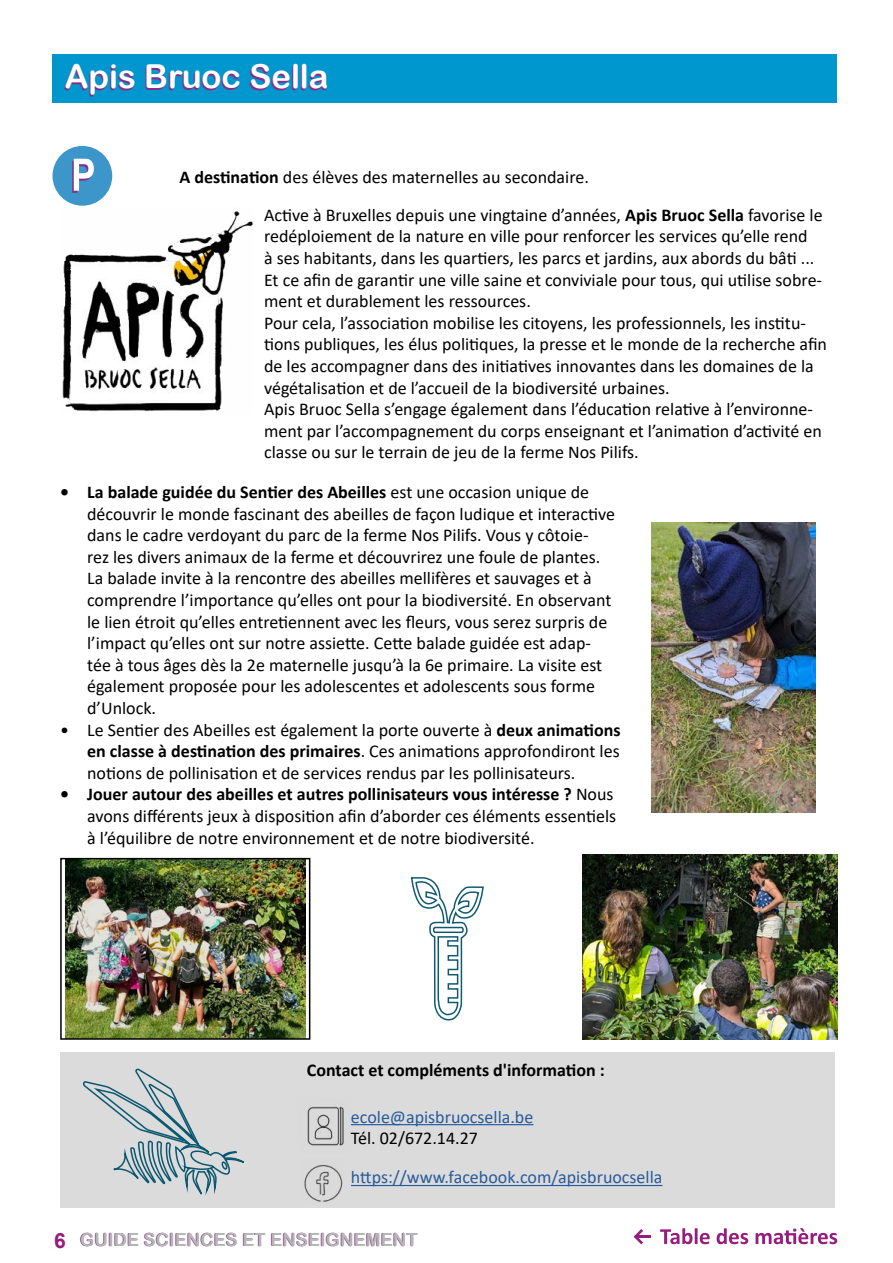
<style>
.page{position:relative;width:893px;height:1263px;background:#fff}
.page>*{position:absolute;margin:0;border:0;box-sizing:border-box;transform-origin:0 0}
.t1{font:33px "Arial Rounded MT Bold";color:#fff}
.t2{font:18px/21.6px "Calibri";color:#000}
.t3{font:18px "Calibri";color:#275b9b}
.t4{font:700 18px "Calibri";color:#000}
.t5{font:18px "Arial Rounded MT Bold";color:#863086}
.s1{color:#863086}
.s2{font-weight:700}
.s3{font-family:"Arial";font-weight:700;font-size:21px;color:#941d7d}
</style>
<div class="page">
<svg style="left:660px;top:1228px;width:50px;height:16px"></svg>
<svg style="left:717px;top:1228px;width:31px;height:16px"></svg>
<svg style="left:756px;top:1228px;width:81px;height:16px"></svg>
<hr style="left:635px;top:1235px;width:16px;height:3px;background:#941d7d">
<svg style="left:634px;top:1229px;width:9px;height:15px"></svg>
<div style="left:60px;top:1053px;width:774px;height:155px;background:#dbdbdb"></div>
<hr style="left:351px;top:1124px;width:182px;height:1px;background:#275b9b">
<hr style="left:351px;top:1185px;width:311px;height:1px;background:#275b9b">
<img style="left:307px;top:1106px;width:45px;height:40px">
<svg style="left:410px;top:877px;width:74px;height:144px"></svg>
<img style="left:65px;top:861px;width:240px;height:176px">
<div style="left:60px;top:858px;width:250px;height:182px;border:2px solid #000"></div>
<img style="left:652px;top:522px;width:163px;height:291px">
<img style="left:583px;top:855px;width:254px;height:185px">
<img style="left:81px;top:857px;width:164px;height:338px">
<img style="left:62px;top:209px;width:191px;height:203px">
<img style="left:304px;top:1165px;width:39px;height:37px">
<svg style="left:52px;top:148px;width:61px;height:58px"></svg>
<div style="left:53px;top:54px;width:784px;height:49px;background:#0096ce"></div>
<h1 class="t1" style="left:64px;top:57px;width:266px"><span class="s1">A</span>pis Bruoc Sella</h1>
<p class="t2" style="left:179px;top:166px;width:411px"><span class="s2">A destination</span> des élèves des maternelles au secondaire.</p>
<p class="t2" style="left:264px;top:204px;width:564px">Active à Bruxelles depuis une vingtaine d’années, <span class="s2">Apis Bruoc Sella</span> favorise le redéploiement de la nature en ville pour renforcer les services qu’elle rend<br>à ses habitants, dans les quartiers, les parcs et jardins, aux abords du bâti ...<br>Et ce afin de garantir une ville saine et conviviale pour tous, qui utilise sobre&shy;ment et durablement les ressources.<br>Pour cela, l’association mobilise les citoyens, les professionnels, les institu&shy;tions publiques, les élus politiques, la presse et le monde de la recherche afin de les accompagner dans des initiatives innovantes dans les domaines de la végétalisation et de l’accueil de la biodiversité urbaines.<br>Apis Bruoc Sella s’engage également dans l’éducation relative à l’environne&shy;ment par l’accompagnement du corps enseignant et l’animation d’activité en classe ou sur le terrain de jeu de la ferme Nos Pilifs.</p>
<p class="t2" style="left:87px;top:481px;width:529px;text-indent:-27px"><span class="s2">• La balade guidée du Sentier des Abeilles</span> est une occasion unique de découvrir le monde fascinant des abeilles de façon ludique et interactive dans le cadre verdoyant du parc de la ferme Nos Pilifs. Vous y côtoie-<br>rez les divers animaux de la ferme et découvrirez une foule de plantes.<br>La balade invite à la rencontre des abeilles mellifères et sauvages et à comprendre l’importance qu’elles ont pour la biodiversité. En observant le lien étroit qu’elles entretiennent avec les fleurs, vous serez surpris de l’impact qu’elles ont sur notre assiette. Cette balade guidée est adap&shy;tée à tous âges dès la 2e maternelle jusqu’à la 6e primaire. La visite est également proposée pour les adolescentes et adolescents sous forme d’Unlock.</p>
<p class="t2" style="left:87px;top:718px;width:535px;text-align:justify;text-indent:-27px">• Le Sentier des Abeilles est également la porte ouverte à <span class="s2">deux animations en classe à destination des primaires</span>. Ces animations approfondiront les notions de pollinisation et de services rendus par les pollinisateurs.</p>
<p class="t2" style="left:87px;top:783px;width:530px;text-indent:-27px"><span class="s2">• Jouer autour des abeilles et autres pollinisateurs vous intéresse ?</span> Nous avons différents jeux à disposition afin d’aborder ces éléments essentiels à l’équilibre de notre environnement et de notre biodiversité.</p>
<p class="t4" style="left:307px;top:1057px;width:299px">Contact et compléments d'information :</p>
<p class="t3" style="left:351px;top:1104px;width:184px">ecole@apisbruocsella.be</p>
<p class="t2" style="left:351px;top:1127px;width:129px">Tél. 02/672.14.27</p>
<p class="t3" style="left:351px;top:1165px;width:313px">https://www.facebook.com/apisbruocsella</p>
<p class="t5" style="left:54px;top:1229px;width:365px"><span class="s3">6</span> GUIDE SCIENCES ET ENSEIGNEMENT</p>
</div>
